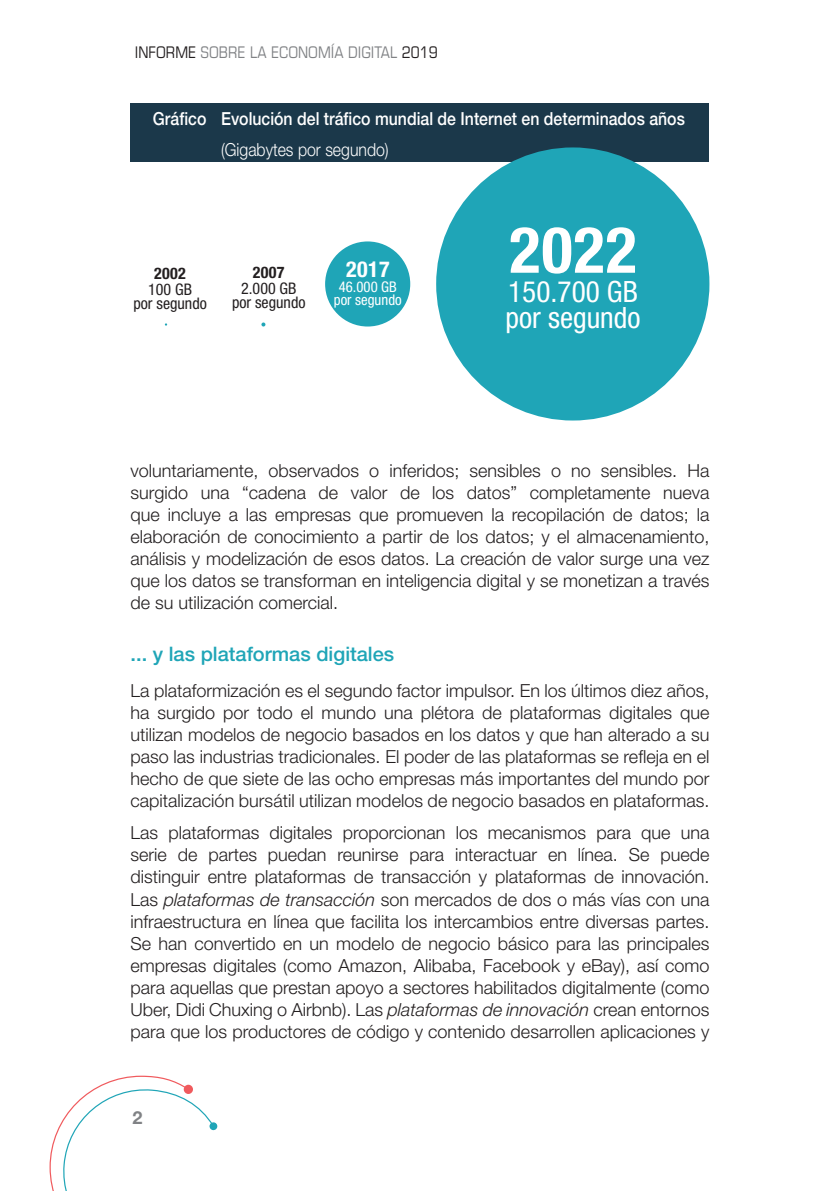
<style>
.page{position:relative;width:840px;height:1191px;background:#fff}
.page>*{position:absolute;margin:0;border:0;box-sizing:border-box;transform-origin:0 0}
.t1{font:700 condensed 64.2px "Helvetica Neue LT Std";color:#fff}
.t2{font:condensed 29.4px/25.6px "Helvetica Neue LT Std";color:#fff}
.t3{font:700 condensed 22px "Helvetica Neue LT Std";color:#fff}
.t4{font:500 20px "Helvetica Neue LT Std";color:#1fa5b7}
.t5{font:300 18px/22px "Helvetica Neue LT Std";color:#231f20;text-align:justify}
.t6{font:500 18px "Helvetica Neue LT Std";color:#fff;scale:.88 1}
.t7{font:300 18px "Helvetica Neue LT Std";color:#fff;scale:.88 1}
.t8{font:700 18px "Helvetica Neue LT Std";color:#808285}
.t9{font:condensed 16px "Eurostile LT Std";color:#808285}
.t10{font:condensed 16px/14px "Helvetica Neue LT Std";color:#231f20;text-align:center}
.t11{font:700 condensed 16px "Helvetica Neue LT Std";letter-spacing:.02em;color:#231f20}
.t12{font:condensed 14.8px/13px "Helvetica Neue LT Std";color:#fff;text-align:center}
.s1{color:#231f20}
.s2{font-style:italic}
</style>
<div class="page">
<svg style="left:49px;top:1075px;width:166px;height:116px"></svg>
<div style="left:184px;top:1084px;width:9px;height:10px;background:#f05a5d;border-radius:50%"></div>
<div style="left:130px;top:103px;width:578px;height:58px;background:#1b384a"></div>
<svg style="left:261px;top:322px;width:4px;height:4px"></svg>
<div style="left:325px;top:241px;width:85px;height:85px;background:#1fa5b7;border-radius:50%"></div>
<div style="left:436px;top:147px;width:273px;height:273px;background:#1fa5b7;border-radius:50%"></div>
<p class="t9" style="left:135px;top:42px;width:304px"><span class="s1">INFORME</span> SOBRE LA ECONOMÍA DIGITAL <span class="s1">2019</span></p>
<p class="t6" style="left:153px;top:108px;width:605px">Gráfico Evolución del tráfico mundial de Internet en determinados años</p>
<p class="t7" style="left:221px;top:139px;width:192px">(Gigabytes por segundo)</p>
<p class="t11" style="left:154px;top:263px;width:33px">2002</p>
<p class="t10" style="left:133px;top:282px;width:75px">100 GB<br>por segundo</p>
<p class="t11" style="left:253px;top:262px;width:33px">2007</p>
<p class="t10" style="left:232px;top:281px;width:75px">2.000 GB por segundo</p>
<p class="t3" style="left:346px;top:256px;width:45px">2017</p>
<p class="t12" style="left:334px;top:280px;width:69px">46.000 GB por segundo</p>
<h1 class="t1" style="left:509px;top:211px;width:129px">2022</h1>
<h2 class="t2" style="left:505px;top:279px;width:136px">150.700 GB por segundo</h2>
<p class="t5" style="left:130px;top:459px;width:580px">voluntariamente, observados o inferidos; sensibles o no sensibles. Ha surgido una “cadena de valor de los datos” completamente nueva que incluye a las empresas que promueven la recopilación de datos; la elaboración de conocimiento a partir de los datos; y el almacenamiento, análisis y modelización de esos datos. La creación de valor surge una vez que los datos se transforman en inteligencia digital y se monetizan a través de su utilización comercial.</p>
<p class="t4" style="left:130px;top:642px;width:265px">... y las plataformas digitales</p>
<p class="t5" style="left:130px;top:679px;width:580px">La plataformización es el segundo factor impulsor. En los últimos diez años, ha surgido por todo el mundo una plétora de plataformas digitales que utilizan modelos de negocio basados en los datos y que han alterado a su paso las industrias tradicionales. El poder de las plataformas se refleja en el hecho de que siete de las ocho empresas más importantes del mundo por capitalización bursátil utilizan modelos de negocio basados en plataformas.</p>
<p class="t5" style="left:130px;top:821px;width:580px">Las plataformas digitales proporcionan los mecanismos para que una serie de partes puedan reunirse para interactuar en línea. Se puede distinguir entre plataformas de transacción y plataformas de innovación.<br>Las <span class="s2">plataformas de transacción</span> son mercados de dos o más vías con una infraestructura en línea que facilita los intercambios entre diversas partes.<br>Se han convertido en un modelo de negocio básico para las principales empresas digitales (como Amazon, Alibaba, Facebook y eBay), así como para aquellas que prestan apoyo a sectores habilitados digitalmente (como Uber, Didi Chuxing o Airbnb). Las <span class="s2">plataformas de innovación</span> crean entornos para que los productores de código y contenido desarrollen aplicaciones y</p>
<p class="t8" style="left:132px;top:1106px;width:12px">2</p>
</div>
